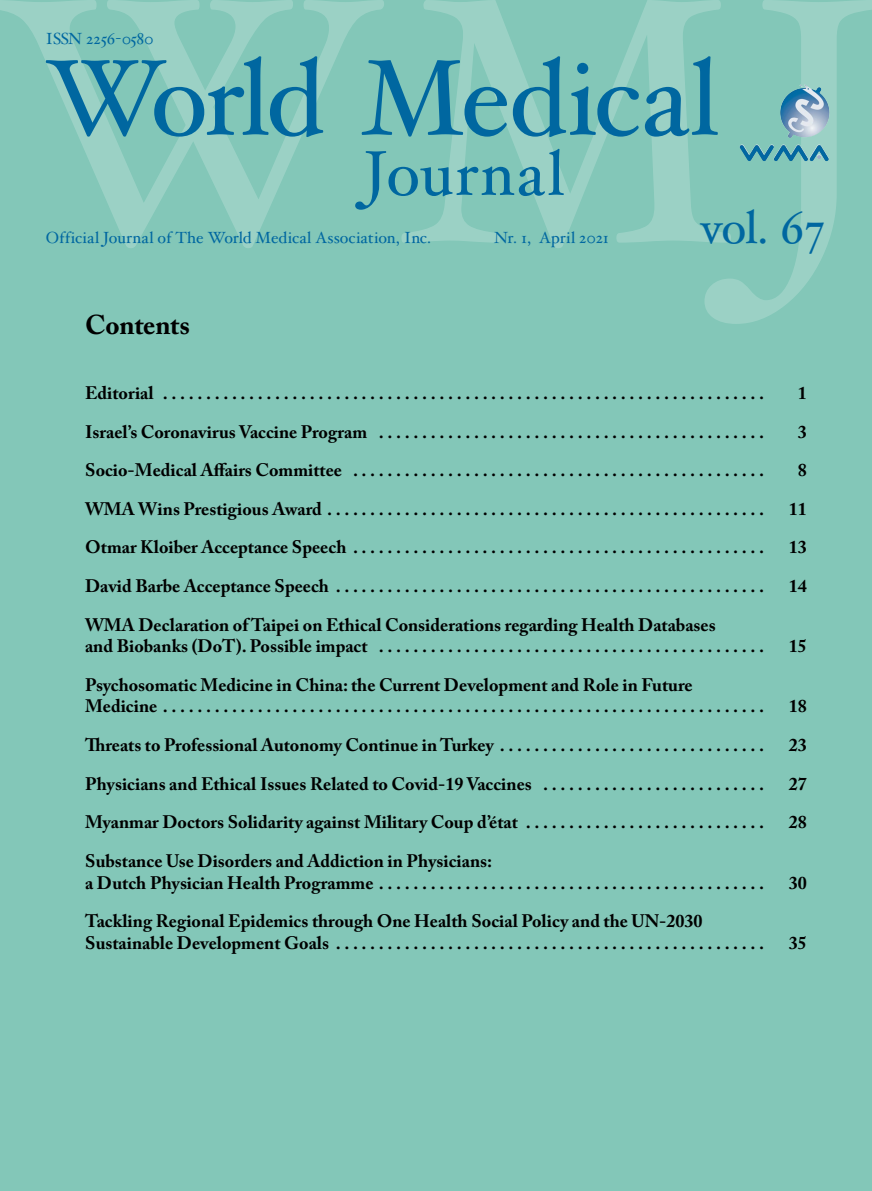
<style>
.page{position:relative;width:872px;height:1191px;background:#83c7b8}
.page>*{position:absolute;margin:0;border:0;box-sizing:border-box;transform-origin:0 0}
.t1{font:107.4px "Hoefler Text";letter-spacing:-.03em;color:#0067a0}
.t2{font:63px "Hoefler Text";letter-spacing:.025em;color:#0067a0}
.t3{font:46.5px "Hoefler Text";color:#0067a0}
.virsraksts{font:700 27px "Adobe Caslon Pro";letter-spacing:-.01em;color:#000}
.t4{font:700 18px/21.6px "Adobe Caslon Pro";color:#000}
.t5{font:16.2px "Hoefler Text";color:#0067a0}
.t6{font:16.2px "Hoefler Text";letter-spacing:-.035em;color:#0067a0}
</style>
<div class="page">
<svg style="left:0;top:0;width:872px;height:324px"></svg>
<img style="left:790px;top:84px;width:15px;height:9px">
<p class="t6" style="left:46px;top:29px;width:109px">ISSN 2256-0580</p>
<p class="t1" style="left:46px;top:34px;width:674px">World Medical</p>
<p class="t2" style="left:363px;top:136px;width:202px">Journal</p>
<p class="t5" style="left:46px;top:228px;width:387px">Official Journal of The World Medical Association, Inc.</p>
<p class="t3" style="left:701px;top:199px;width:125px">vol. 67</p>
<p class="t5" style="left:494px;top:228px;width:116px">Nr. 1, April 2021</p>
<p class="virsraksts" style="left:85px;top:309px;width:106px">Contents</p>
<p class="t4" style="left:85px;top:382px;width:680px">Editorial . . . . . . . . . . . . . . . . . . . . . . . . . . . . . . . . . . . . . . . . . . . . . . . . . . . . . . . . . . . . . . . . . . . . . .</p>
<p class="t4" style="left:798px;top:382px;width:10px">1</p>
<p class="t4" style="left:85px;top:420px;width:680px">Israel’s Coronavirus Vaccine Program . . . . . . . . . . . . . . . . . . . . . . . . . . . . . . . . . . . . . . . . . . . . .</p>
<p class="t4" style="left:798px;top:420px;width:10px">3</p>
<p class="t4" style="left:85px;top:459px;width:680px">Socio-Medical Affairs Committee . . . . . . . . . . . . . . . . . . . . . . . . . . . . . . . . . . . . . . . . . . . . . . . .</p>
<p class="t4" style="left:798px;top:459px;width:10px">8</p>
<p class="t4" style="left:85px;top:498px;width:680px">WMA Wins Prestigious Award . . . . . . . . . . . . . . . . . . . . . . . . . . . . . . . . . . . . . . . . . . . . . . . . . . .</p>
<p class="t4" style="left:789px;top:498px;width:19px">11</p>
<p class="t4" style="left:85px;top:536px;width:680px">Otmar Kloiber Acceptance Speech . . . . . . . . . . . . . . . . . . . . . . . . . . . . . . . . . . . . . . . . . . . . . . . .</p>
<p class="t4" style="left:789px;top:536px;width:19px">13</p>
<p class="t4" style="left:85px;top:575px;width:680px">David Barbe Acceptance Speech . . . . . . . . . . . . . . . . . . . . . . . . . . . . . . . . . . . . . . . . . . . . . . . . . .</p>
<p class="t4" style="left:789px;top:575px;width:19px">14</p>
<p class="t4" style="left:85px;top:613px;width:680px">WMA Declaration of Taipei on Ethical Considerations regarding Health Databases<br>and Biobanks (DoT). Possible impact . . . . . . . . . . . . . . . . . . . . . . . . . . . . . . . . . . . . . . . . . . . . .</p>
<p class="t4" style="left:789px;top:635px;width:19px">15</p>
<p class="t4" style="left:85px;top:674px;width:680px">Psychosomatic Medicine in China: the Current Development and Role in Future<br>Medicine . . . . . . . . . . . . . . . . . . . . . . . . . . . . . . . . . . . . . . . . . . . . . . . . . . . . . . . . . . . . . . . . . . . . . .</p>
<p class="t4" style="left:789px;top:695px;width:19px">18</p>
<p class="t4" style="left:85px;top:734px;width:680px">Threats to Professional Autonomy Continue in Turkey . . . . . . . . . . . . . . . . . . . . . . . . . . . . . . .</p>
<p class="t4" style="left:789px;top:734px;width:19px">23</p>
<p class="t4" style="left:85px;top:772px;width:680px">Physicians and Ethical Issues Related to Covid-19 Vaccines . . . . . . . . . . . . . . . . . . . . . . . . . .</p>
<p class="t4" style="left:789px;top:772px;width:19px">27</p>
<p class="t4" style="left:85px;top:811px;width:680px">Myanmar Doctors Solidarity against Military Coup d’état . . . . . . . . . . . . . . . . . . . . . . . . . . . .</p>
<p class="t4" style="left:789px;top:811px;width:19px">28</p>
<p class="t4" style="left:85px;top:850px;width:680px">Substance Use Disorders and Addiction in Physicians:<br>a Dutch Physician Health Programme . . . . . . . . . . . . . . . . . . . . . . . . . . . . . . . . . . . . . . . . . . . . .</p>
<p class="t4" style="left:789px;top:871px;width:19px">30</p>
<p class="t4" style="left:85px;top:910px;width:680px">Tackling Regional Epidemics through One Health Social Policy and the UN‑2030<br>Sustainable Development Goals . . . . . . . . . . . . . . . . . . . . . . . . . . . . . . . . . . . . . . . . . . . . . . . . . .</p>
<p class="t4" style="left:789px;top:931px;width:19px">35</p>
</div>
